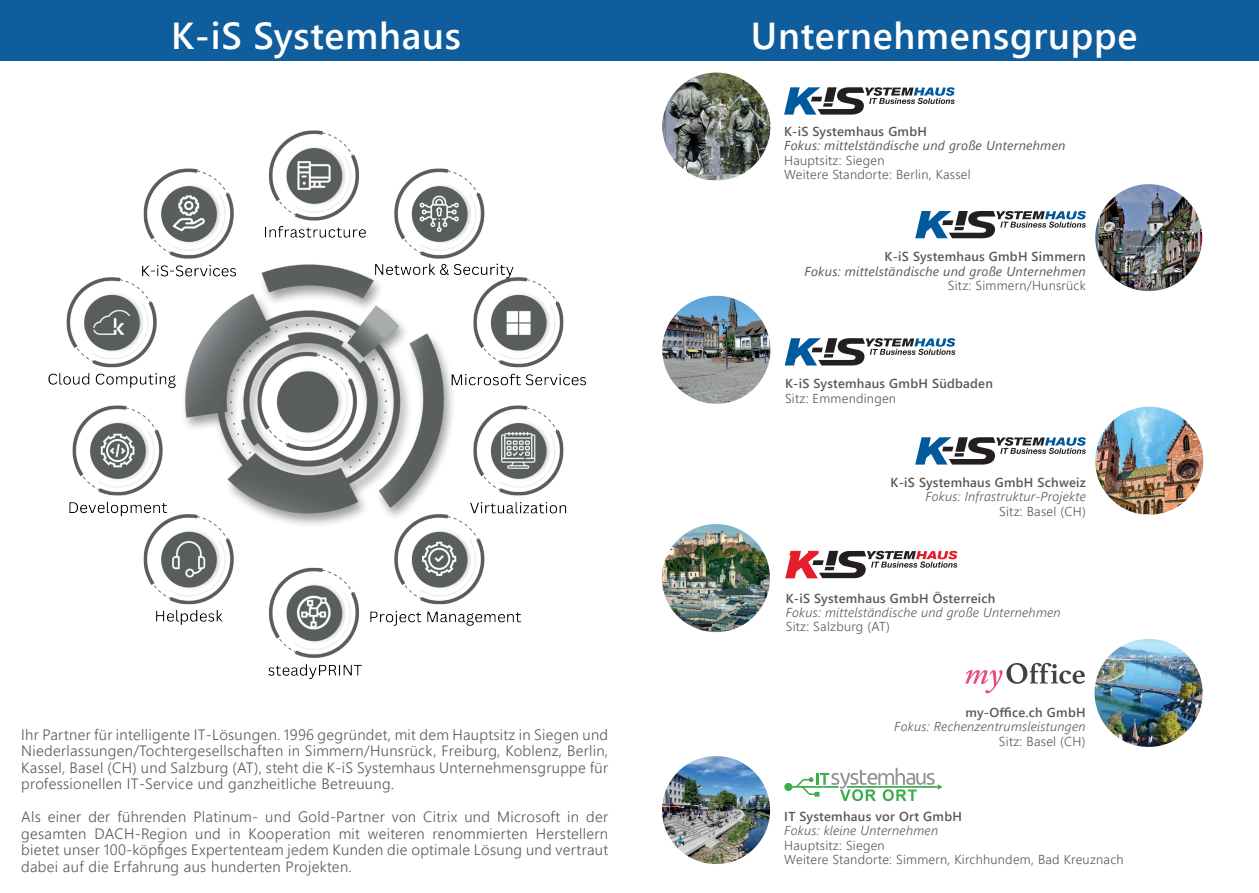
<style>
.page{position:relative;width:1259px;height:893px;background:#fff}
.page>*{position:absolute;margin:0;border:0;box-sizing:border-box;transform-origin:0 0}
.t1{font:600 37.5px "Segoe UI";letter-spacing:.02em;color:#fff}
.t2{font:300 15px/16.5px "Segoe UI";letter-spacing:.02em;color:#57585a;text-align:justify}
.t3{font:300 12.9px/14.4px "Segoe UI";letter-spacing:.02em;color:#57585a}
.t4{font:600 12.9px "Segoe UI";letter-spacing:.02em;color:#57585a}
.t5{font:italic 300 12.9px "Segoe UI";letter-spacing:.02em;color:#57585a}
.t6{font:italic 12.9px "Segoe UI";letter-spacing:.02em;color:#57585a}
</style>
<div class="page">
<img style="left:48px;top:130px;width:538px;height:550px">
<svg style="left:784px;top:87px;width:170px;height:28px"></svg>
<svg style="left:915px;top:211px;width:171px;height:27px"></svg>
<svg style="left:784px;top:768px;width:158px;height:33px"></svg>
<svg style="left:915px;top:437px;width:171px;height:28px"></svg>
<svg style="left:965px;top:663px;width:120px;height:30px"></svg>
<img style="left:1095px;top:184px;width:107px;height:107px;border-radius:53px">
<img style="left:662px;top:296px;width:108px;height:108px;border-radius:54px">
<img style="left:662px;top:73px;width:108px;height:108px;border-radius:54px">
<img style="left:1095px;top:407px;width:108px;height:108px;border-radius:54px">
<img style="left:1094px;top:639px;width:108px;height:108px;border-radius:54px">
<img style="left:662px;top:756px;width:108px;height:108px;border-radius:54px">
<div style="left:0;top:0;width:1259px;height:61px;background:#0f5d9c"></div>
<svg style="left:784px;top:338px;width:171px;height:28px"></svg>
<svg style="left:785px;top:551px;width:172px;height:27px"></svg>
<img style="left:662px;top:524px;width:108px;height:108px;border-radius:54px">
<h1 class="t1" style="left:132px;top:-1px;width:367px">Das K-i Systemhaus</h1>
<h1 class="t1" style="left:171px;top:0;width:291px">K-iS Systemhaus</h1>
<h1 class="t1" style="left:751px;top:0;width:388px">Unternehmensgruppe</h1>
<p class="t4" style="left:784px;top:119px;width:144px">K-iS Systemhaus GmbH</p>
<p class="t6" style="left:784px;top:133px;width:283px">Fokus: mittelständische und große Unternehmen</p>
<p class="t3" style="left:784px;top:152px;width:188px">Hauptsitz: Siegen<br>Weitere Standorte: Berlin, Kassel</p>
<p class="t4" style="left:884px;top:244px;width:203px">K-iS Systemhaus GmbH Simmern</p>
<p class="t6" style="left:804px;top:259px;width:283px">Fokus: mittelständische und große Unternehmen</p>
<p class="t3" style="left:948px;top:277px;width:139px">Sitz: Simmern/Hunsrück</p>
<p class="t4" style="left:785px;top:371px;width:209px">K-iS Systemhaus GmbH Südbaden</p>
<p class="t3" style="left:785px;top:390px;width:113px">Sitz: Emmendingen</p>
<p class="t4" style="left:890px;top:470px;width:197px">K-iS Systemhaus GmbH Schweiz</p>
<p class="t5" style="left:925px;top:484px;width:162px">Fokus: Infrastruktur-Projekte</p>
<p class="t3" style="left:999px;top:502px;width:88px">Sitz: Basel (CH)</p>
<p class="t2" style="left:21px;top:725px;width:588px">Ihr Partner für intelligente IT-Lösungen. 1996 gegründet, mit dem Hauptsitz in Siegen und Niederlassungen/Tochtergesellschaften in Simmern/Hunsrück, Freiburg, Koblenz, Berlin, Kassel, Basel (CH) und Salzburg (AT), steht die K-iS Systemhaus Unternehmensgruppe für professionellen IT-Service und ganzheitliche Betreuung.</p>
<p class="t2" style="left:21px;top:807px;width:588px">Als einer der führenden Platinum- und Gold-Partner von Citrix und Microsoft in der gesamten DACH-Region und in Kooperation mit weiteren renommierten Herstellern bietet unser 100-köpfiges Expertenteam jedem Kunden die optimale Lösung und vertraut dabei auf die Erfahrung aus hunderten Projekten.</p>
<p class="t4" style="left:785px;top:586px;width:211px">K-iS Systemhaus GmbH Österreich</p>
<p class="t5" style="left:785px;top:600px;width:276px">Fokus: mittelständische und große Unternehmen</p>
<p class="t3" style="left:785px;top:618px;width:106px">Sitz: Salzburg (AT)</p>
<p class="t4" style="left:965px;top:700px;width:122px">my-Office.ch GmbH</p>
<p class="t5" style="left:894px;top:714px;width:193px">Fokus: Rechenzentrumsleistungen</p>
<p class="t3" style="left:999px;top:733px;width:88px">Sitz: Basel (CH)</p>
<p class="t4" style="left:784px;top:804px;width:179px">IT Systemhaus vor Ort GmbH</p>
<p class="t5" style="left:784px;top:819px;width:155px">Fokus: kleine Unternehmen</p>
<p class="t3" style="left:784px;top:837px;width:341px">Hauptsitz: Siegen<br>Weitere Standorte: Simmern, Kirchhundem, Bad Kreuznach</p>
</div>
